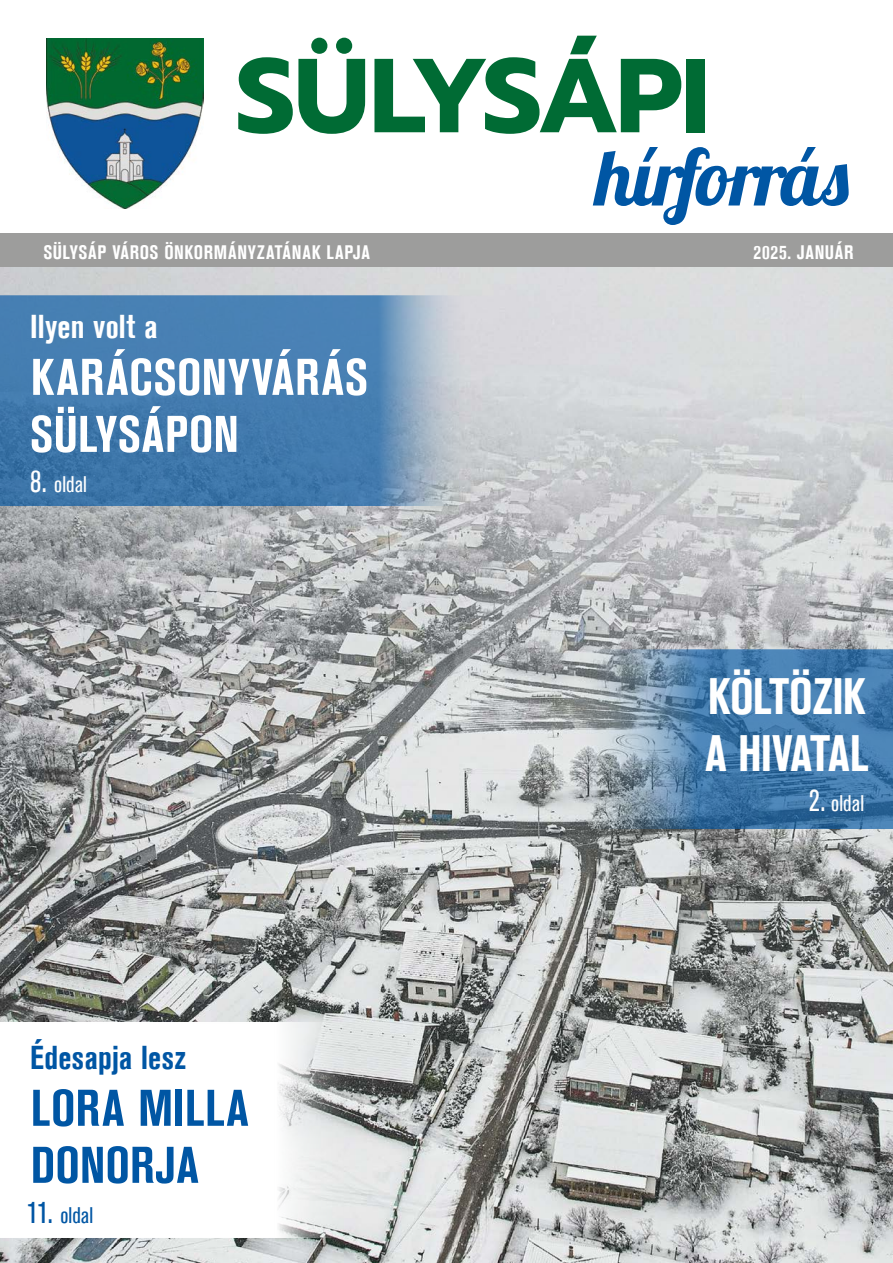
<style>
.page{position:relative;width:893px;height:1263px;background:#fff}
.page>*{position:absolute;margin:0;border:0;box-sizing:border-box;transform-origin:0 0}
.t1{font:700 105px "Prompt";letter-spacing:-.03em;color:#006b34}
.t2{font:78px "Lobster";letter-spacing:-.03em;color:#0056a4}
.t3{font:700 condensed 51px/57px "Akzidenz Grotesk BE";color:#fff}
.t4{font:700 condensed 51px/57px "Akzidenz Grotesk BE";letter-spacing:.005em;color:#0056a4}
.t5{font:700 condensed 51px/57px "Akzidenz Grotesk BE";letter-spacing:-.02em;color:#fff}
.t6{font:700 condensed 33px "Akzidenz Grotesk BE";letter-spacing:.01em;color:#0056a4}
.t7{font:700 condensed 33px "Akzidenz Grotesk BE";letter-spacing:.015em;color:#fff}
.t8{font:condensed 22.5px "Akzidenz Grotesk BE";letter-spacing:.01em;color:#fff}
.t9{font:condensed 22.5px "Akzidenz Grotesk BE";letter-spacing:.01em;color:#0056a4}
.t10{font:700 condensed 19.5px "Akzidenz Grotesk BE";letter-spacing:.04em;color:#fff}
.s1{font-size:30px}
</style>
<div class="page">
<img style="left:0;top:267px;width:893px;height:996px">
<div style="left:0;top:234px;width:893px;height:33px;background:#9d9d9c"></div>
<img style="left:46px;top:39px;width:157px;height:170px">
<svg style="left:0;top:1022px;width:361px;height:216px"></svg>
<svg style="left:0;top:296px;width:472px;height:210px;background:#5385b3"></svg>
<svg style="left:570px;top:650px;width:323px;height:179px;background:#5b85aa"></svg>
<h1 class="t1" style="left:236px;top:17px;width:475px">SÜLYSÁPI</h1>
<h2 class="t2" style="left:596px;top:127px;width:255px">hírforrás</h2>
<p class="t10" style="left:43px;top:241px;width:328px">SÜLYSÁP VÁROS ÖNKORMÁNYZATÁNAK LAPJA</p>
<p class="t10" style="left:754px;top:241px;width:101px">2025. JANUÁR</p>
<h3 class="t7" style="left:30px;top:307px;width:129px">Ilyen volt a</h3>
<h3 class="t3" style="left:30px;top:349px;width:340px">KARÁCSONYVÁRÁS<br>SÜLYSÁPON</h3>
<p class="t8" style="left:30px;top:472px;width:59px"><span class="s1">8.</span> oldal</p>
<h3 class="t6" style="left:30px;top:1038px;width:158px">Édesapja lesz</h3>
<h3 class="t4" style="left:31px;top:1080px;width:219px">LORA MILLA<br>DONORJA</h3>
<p class="t9" style="left:27px;top:1203px;width:67px"><span class="s1">11.</span> oldal</p>
<h3 class="t5" style="left:705px;top:668px;width:165px">KÖLTÖZIK<br>A HIVATAL</h3>
<p class="t8" style="left:809px;top:791px;width:57px"><span class="s1">2.</span> oldal</p>
</div>
